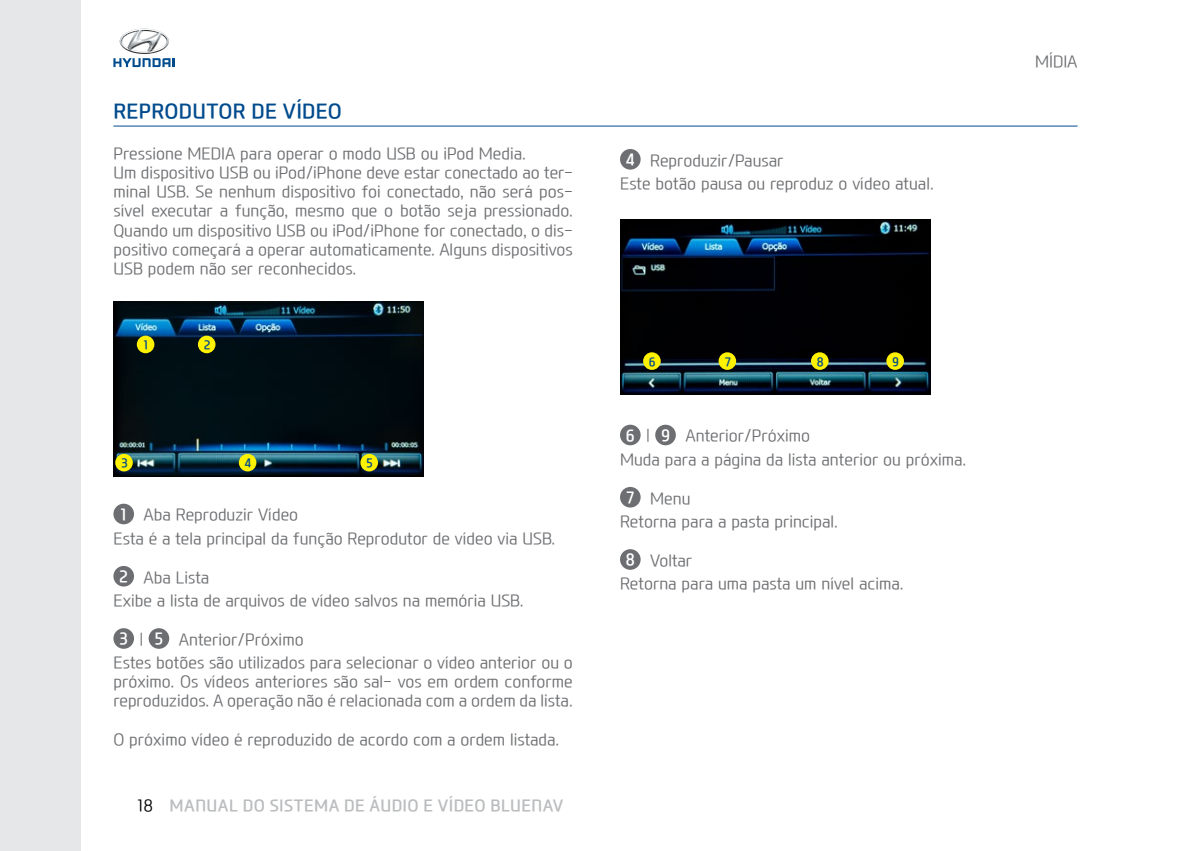
<style>
.page{position:relative;width:1191px;height:851px;background:#fff}
.page>*{position:absolute;margin:0;border:0;box-sizing:border-box;transform-origin:0 0}
.t1{font:20px "Hyundai B Hinted";letter-spacing:.01em;color:#004b8d}
.t2{font:16px/19.2px "Hyundai L Hinted";color:#6d6e71}
.t3{font:16px "Hyundai B Hinted";letter-spacing:.02em;color:#babcbe}
.t4{font:12px "Hyundai B Hinted";color:#004b8d}
.s1{font-family:"Hyundai B Hinted";color:#fff}
.s2{font-family:"Hyundai L Hinted";color:#000}
</style>
<div class="page">
<div style="left:0;top:0;width:81px;height:850px;background:#e6e7e8"></div>
<svg style="left:113px;top:29px;width:62px;height:38px"></svg>
<hr style="left:113px;top:126px;width:964px;height:1px;background:#004b8d">
<div style="left:113px;top:503px;width:21px;height:21px;background:#6d6e71;border-radius:50%"></div>
<div style="left:113px;top:566px;width:21px;height:20px;background:#6d6e71;border-radius:50%"></div>
<div style="left:113px;top:628px;width:21px;height:20px;background:#6d6e71;border-radius:50%"></div>
<div style="left:149px;top:628px;width:20px;height:20px;background:#6d6e71;border-radius:50%"></div>
<div style="left:620px;top:149px;width:20px;height:21px;background:#6d6e71;border-radius:50%"></div>
<div style="left:620px;top:424px;width:20px;height:21px;background:#6d6e71;border-radius:50%"></div>
<div style="left:655px;top:424px;width:21px;height:21px;background:#6d6e71;border-radius:50%"></div>
<div style="left:620px;top:487px;width:20px;height:20px;background:#6d6e71;border-radius:50%"></div>
<div style="left:620px;top:549px;width:20px;height:20px;background:#6d6e71;border-radius:50%"></div>
<img style="left:113px;top:301px;width:310px;height:175px">
<div style="left:137px;top:335px;width:17px;height:18px;background:#fff200;border-radius:50%"></div>
<div style="left:198px;top:335px;width:17px;height:18px;background:#fff200;border-radius:50%"></div>
<div style="left:115px;top:454px;width:18px;height:17px;background:#fff200;border-radius:50%"></div>
<div style="left:239px;top:454px;width:17px;height:17px;background:#fff200;border-radius:50%"></div>
<div style="left:360px;top:454px;width:18px;height:17px;background:#fff200;border-radius:50%"></div>
<img style="left:620px;top:219px;width:310px;height:175px">
<div style="left:643px;top:352px;width:17px;height:18px;background:#fff200;border-radius:50%"></div>
<div style="left:718px;top:352px;width:18px;height:18px;background:#fff200;border-radius:50%"></div>
<div style="left:811px;top:352px;width:17px;height:18px;background:#fff200;border-radius:50%"></div>
<div style="left:886px;top:352px;width:18px;height:18px;background:#fff200;border-radius:50%"></div>
<p class="t1" style="left:113px;top:97px;width:230px">REPRODUTOR DE VÍDEO</p>
<p class="t2" style="left:113px;top:143px;width:461px">Pressione MEDIA para operar o modo USB ou iPod Media.<br>Um dispositivo USB ou iPod/iPhone deve estar conectado ao ter&shy;minal USB. Se nenhum dispositivo foi conectado, não será pos&shy;sível executar a função, mesmo que o botão seja pressionado.<br>Quando um dispositivo USB ou iPod/iPhone for conectado, o dis&shy;positivo começará a operar automaticamente. Alguns dispositivos USB podem não ser reconhecidos.</p>
<p class="t4" style="left:143px;top:336px;width:8px">1</p>
<p class="t4" style="left:204px;top:336px;width:8px">2</p>
<p class="t4" style="left:121px;top:454px;width:8px">3</p>
<p class="t4" style="left:245px;top:454px;width:8px">4</p>
<p class="t4" style="left:366px;top:454px;width:8px">5</p>
<p class="t2" style="left:113px;top:503px;width:443px;line-height:23.2px;text-indent:6px"><span class="s1">1</span> Aba Reproduzir Vídeo<br>Esta é a tela principal da função Reprodutor de vídeo via USB.</p>
<p class="t2" style="left:113px;top:565px;width:412px;line-height:23.2px;text-indent:6px"><span class="s1">2</span> Aba Lista<br>Exibe a lista de arquivos de vídeo salvos na memória USB.</p>
<p class="t2" style="left:113px;top:627px;width:461px;line-height:23.2px;text-indent:6px"><span class="s1">3</span> | <span class="s1">5</span> Anterior/Próximo<br>Estes botões são utilizados para selecionar o vídeo anterior ou o</p>
<p class="t2" style="left:113px;top:671px;width:461px">próximo. Os vídeos anteriores são sal- vos em ordem conforme reproduzidos. A operação não é relacionada com a ordem da lista.</p>
<p class="t2" style="left:113px;top:729px;width:447px">O próximo vídeo é reproduzido de acordo com a ordem listada.</p>
<p class="t3" style="left:136px;top:794px;width:429px"><span class="s2">18</span> MANUAL DO SISTEMA DE ÁUDIO E VÍDEO BLUENAV</p>
<p class="t2" style="left:620px;top:148px;width:315px;line-height:23.2px;text-indent:6px"><span class="s1">4</span> Reproduzir/Pausar<br>Este botão pausa ou reproduz o vídeo atual.</p>
<p class="t4" style="left:649px;top:353px;width:8px">6</p>
<p class="t4" style="left:724px;top:353px;width:8px">7</p>
<p class="t4" style="left:817px;top:353px;width:8px">8</p>
<p class="t4" style="left:892px;top:353px;width:8px">9</p>
<p class="t2" style="left:620px;top:424px;width:348px;line-height:23.2px;text-indent:6px"><span class="s1">6</span> | <span class="s1">9</span> Anterior/Próximo<br>Muda para a página da lista anterior ou próxima.</p>
<p class="t2" style="left:620px;top:486px;width:219px;line-height:23.2px;text-indent:6px"><span class="s1">7</span> Menu<br>Retorna para a pasta principal.</p>
<p class="t2" style="left:620px;top:548px;width:285px;line-height:23.2px;text-indent:6px"><span class="s1">8</span> Voltar<br>Retorna para uma pasta um nível acima.</p>
<p class="t2" style="left:1035px;top:51px;width:44px">MÍDIA</p>
</div>
